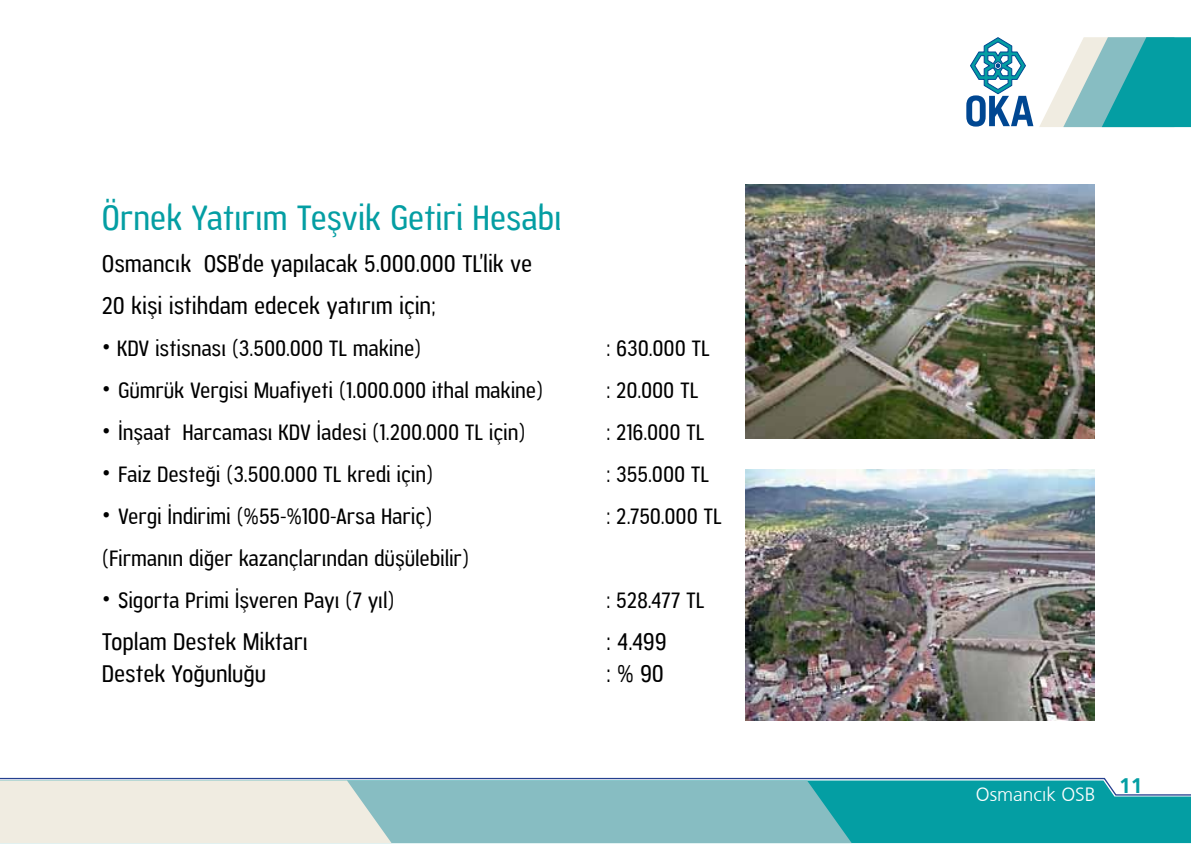
<style>
.page{position:relative;width:1191px;height:844px;background:#fff}
.page>*{position:absolute;margin:0;border:0;box-sizing:border-box;transform-origin:0 0}
.t1{font:33.25px "Jesaya Free";letter-spacing:.025em;color:#049ea3}
.t2{font:22.75px/42px "Jesaya Free";letter-spacing:.025em;color:#000}
.t3{font:21px "Jesaya Free";letter-spacing:.025em;color:#000}
.t4{font:700 21px "Frutiger CE";color:#049ea3}
.t5{font:300 19.25px "Frutiger CE";color:#fff}
.s1{font-size:26.25px}
</style>
<div class="page">
<svg style="left:1039px;top:37px;width:152px;height:90px;background:#70c0c2"></svg>
<svg style="left:0;top:777px;width:1191px;height:65px;background:#85c2c4"></svg>
<svg style="left:966px;top:37px;width:67px;height:89px"></svg>
<img style="left:745px;top:185px;width:349px;height:253px">
<img style="left:745px;top:470px;width:349px;height:250px">
<h1 class="t1" style="left:102px;top:198px;width:461px">Örnek Yatırım Teşvik Getiri Hesabı</h1>
<p class="t2" style="left:102px;top:242px;width:431px">Osmancık OSB’de yapılacak 5.000.000 TL’lik ve<br>20 kişi istihdam edecek yatırım için;</p>
<p class="t3" style="left:102px;top:335px;width:320px"><span class="s1">•</span> KDV istisnası (3.500.000 TL makine)</p>
<p class="t3" style="left:606px;top:335px;width:105px">: 630.000 TL</p>
<p class="t3" style="left:102px;top:377px;width:442px"><span class="s1">•</span> Gümrük Vergisi Muafiyeti (1.000.000 ithal makine)</p>
<p class="t3" style="left:606px;top:377px;width:93px">: 20.000 TL</p>
<p class="t3" style="left:102px;top:419px;width:424px"><span class="s1">•</span> İnşaat Harcaması KDV İadesi (1.200.000 TL için)</p>
<p class="t3" style="left:606px;top:419px;width:99px">: 216.000 TL</p>
<p class="t3" style="left:102px;top:461px;width:332px"><span class="s1">•</span> Faiz Desteği (3.500.000 TL kredi için)</p>
<p class="t3" style="left:606px;top:461px;width:104px">: 355.000 TL</p>
<p class="t3" style="left:102px;top:503px;width:331px"><span class="s1">•</span> Vergi İndirimi (%55-%100-Arsa Hariç)</p>
<p class="t3" style="left:606px;top:503px;width:117px">: 2.750.000 TL</p>
<p class="t3" style="left:102px;top:545px;width:368px">(Firmanın diğer kazançlarından düşülebilir)</p>
<p class="t3" style="left:102px;top:587px;width:294px"><span class="s1">•</span> Sigorta Primi İşveren Payı (7 yıl)</p>
<p class="t3" style="left:606px;top:587px;width:99px">: 528.477 TL</p>
<p class="t2" style="left:102px;top:620px;width:207px">Toplam Destek Miktarı</p>
<p class="t2" style="left:606px;top:620px;width:62px">: 4.499</p>
<p class="t2" style="left:102px;top:652px;width:165px">Destek Yoğunluğu</p>
<p class="t2" style="left:606px;top:652px;width:59px">: % 90</p>
<p class="t5" style="left:975px;top:783px;width:121px">Osmancık OSB</p>
<p class="t4" style="left:1119px;top:772px;width:25px">11</p>
</div>
